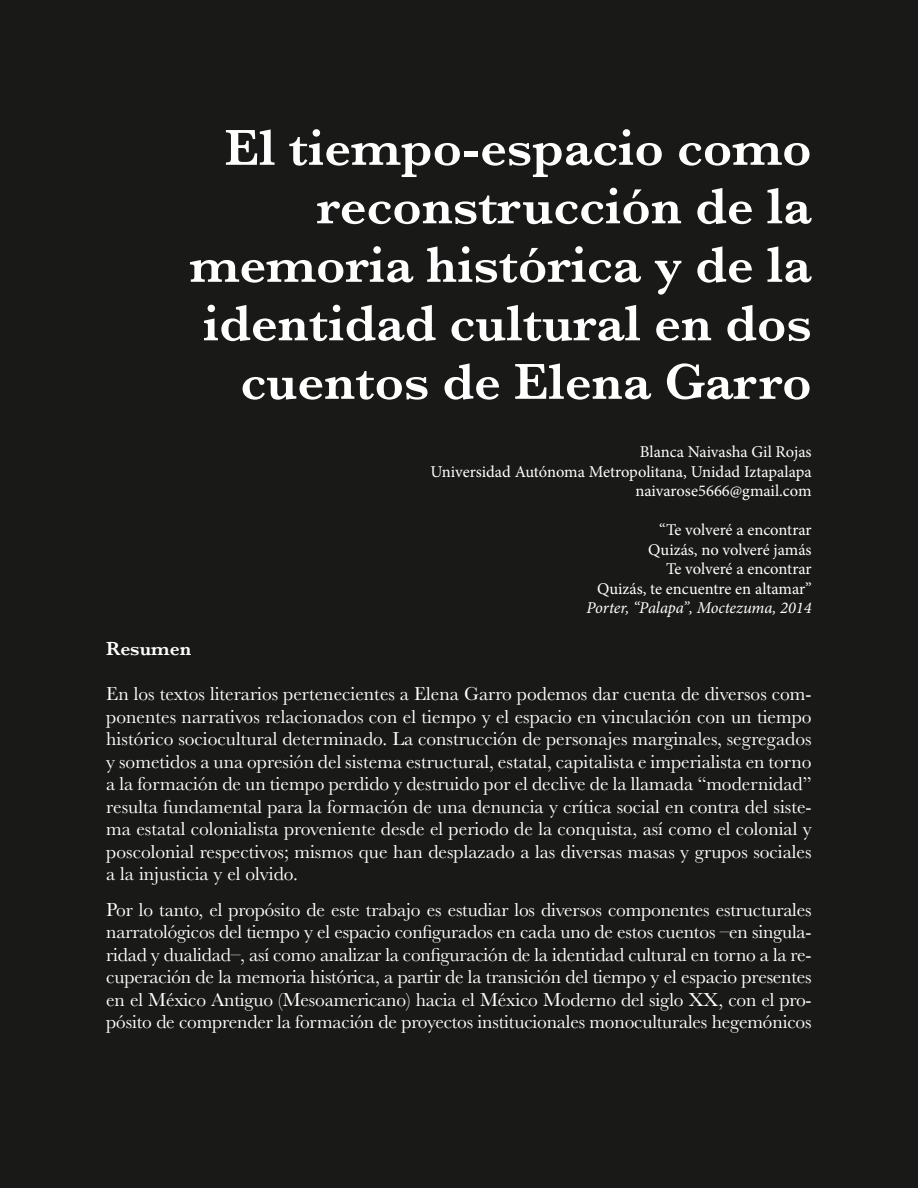
<style>
.page{position:relative;width:918px;height:1188px;background:#191918}
.page>*{position:absolute;margin:0;border:0;box-sizing:border-box;transform-origin:0 0}
.Titulos{font:600 52.5px/58.5px "Baskerville";color:#fff;text-align:right}
.t1{font:19.5px/22.5px "Baskerville";letter-spacing:-.01em;color:#fff;text-align:justify}
.t2{font:600 19.5px "Baskerville";color:#fff}
.Referencias{font:16.5px "Minion Pro";letter-spacing:-.005em;color:#fff}
.cita_en_banda{font:16.5px "Minion Pro";letter-spacing:-.005em;color:#fff}
.cita_en_banda-2{font:italic 16.5px "Minion Pro";letter-spacing:-.005em;color:#fff}
</style>
<div class="page">
<p class="Titulos" style="left:190px;top:118px;width:624px">El tiempo-espacio como reconstrucción de la memoria histórica y de la identidad cultural en dos cuentos de Elena Garro</p>
<p class="Referencias" style="left:640px;top:441px;width:173px">Blanca Naivasha Gil Rojas</p>
<p class="Referencias" style="left:430px;top:460px;width:383px">Universidad Autónoma Metropolitana, Unidad Iztapalapa</p>
<p class="Referencias" style="left:636px;top:480px;width:178px">naivarose5666@gmail.com</p>
<p class="cita_en_banda" style="left:659px;top:519px;width:154px">“Te volveré a encontrar</p>
<p class="cita_en_banda" style="left:648px;top:538px;width:165px">Quizás, no volveré jamás</p>
<p class="cita_en_banda" style="left:666px;top:558px;width:147px">Te volveré a encontrar</p>
<p class="cita_en_banda" style="left:597px;top:577px;width:216px">Quizás, te encuentre en altamar”</p>
<p class="cita_en_banda-2" style="left:586px;top:597px;width:227px">Porter, “Palapa”, Moctezuma, 2014</p>
<p class="t2" style="left:106px;top:635px;width:86px">Resumen</p>
<p class="t1" style="left:106px;top:683px;width:707px">En los textos literarios pertenecientes a Elena Garro podemos dar cuenta de diversos com&shy;ponentes narrativos relacionados con el tiempo y el espacio en vinculación con un tiempo histórico sociocultural determinado. La construcción de personajes marginales, segregados y sometidos a una opresión del sistema estructural, estatal, capitalista e imperialista en torno a la formación de un tiempo perdido y destruido por el declive de la llamada “modernidad” resulta fundamental para la formación de una denuncia y crítica social en contra del siste&shy;ma estatal colonialista proveniente desde el periodo de la conquista, así como el colonial y poscolonial respectivos; mismos que han desplazado a las diversas masas y grupos sociales a la injusticia y el olvido.</p>
<p class="t1" style="left:106px;top:898px;width:707px">Por lo tanto, el propósito de este trabajo es estudiar los diversos componentes estructurales narratológicos del tiempo y el espacio configurados en cada uno de estos cuentos –en singula&shy;ridad y dualidad–, así como analizar la configuración de la identidad cultural en torno a la re&shy;cuperación de la memoria histórica, a partir de la transición del tiempo y el espacio presentes en el México Antiguo (Mesoamericano) hacia el México Moderno del siglo XX, con el pro&shy;pósito de comprender la formación de proyectos institucionales monoculturales hegemónicos</p>
</div>
